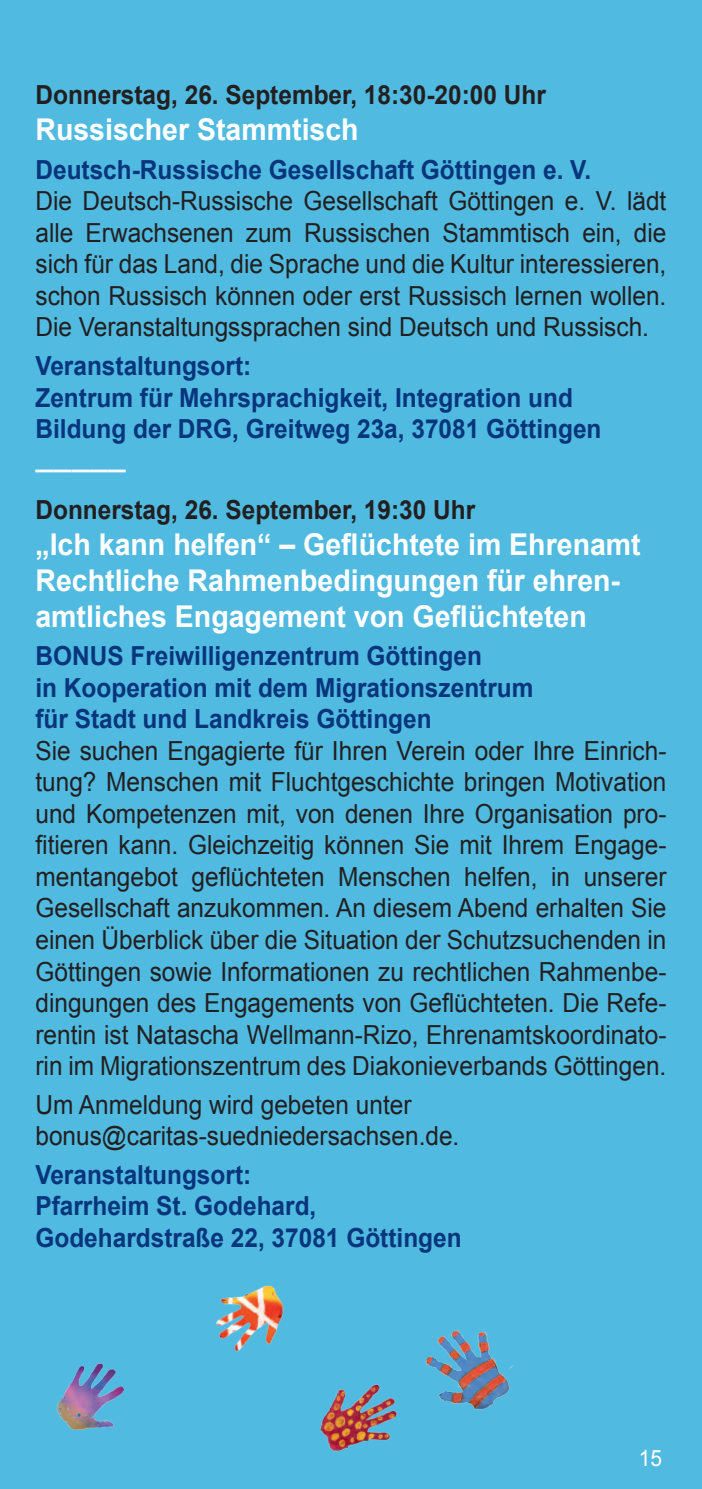
<style>
.page{position:relative;width:702px;height:1489px;background:#fff}
.page>*{position:absolute;margin:0;border:0;box-sizing:border-box;transform-origin:0 0}
.t1{font:35px "Arial";color:#fff;scale:.93 1}
.ü2{font:700 30px/36px "Arial";color:#fff;scale:.95 1}
.t2{font:26.25px/31.5px "Arial";color:#231f20;text-align:justify;scale:.93 1}
.t3{font:700 26.25px/31.5px "Arial";color:#08357c;scale:.93 1}
.t4{font:700 26.25px "Arial";color:#231f20;scale:.93 1}
.t5{font:22.5px "Arial";color:#fff;scale:.93 1}
</style>
<div class="page">
<div style="left:0;top:0;width:702px;height:1488px;background:#50bae0"></div>
<img style="left:425px;top:1330px;width:88px;height:80px">
<img style="left:320px;top:1384px;width:78px;height:68px">
<img style="left:216px;top:1285px;width:68px;height:67px">
<img style="left:56px;top:1363px;width:69px;height:68px">
<p class="t4" style="left:35px;top:77px;width:550px">Donnerstag, 26. September, 18:30-20:00 Uhr</p>
<p class="ü2" style="left:35px;top:113px;width:342px">Russischer Stammtisch</p>
<p class="t3" style="left:35px;top:155px;width:599px">Deutsch-Russische Gesellschaft Göttingen e. V.</p>
<p class="t2" style="left:35px;top:186px;width:680px">Die Deutsch-Russische Gesellschaft Göttingen e. V. lädt alle Erwachsenen zum Russischen Stammtisch ein, die sich für das Land, die Sprache und die Kultur interessieren, schon Russisch können oder erst Russisch lernen wollen.<br>Die Veranstaltungssprachen sind Deutsch und Russisch.</p>
<p class="t3" style="left:35px;top:351px;width:610px">Veranstaltungsort:<br>Zentrum für Mehrsprachigkeit, Integration und<br>Bildung der DRG, Greitweg 23a, 37081 Göttingen</p>
<p class="t1" style="left:35px;top:445px;width:99px">–––––</p>
<p class="t4" style="left:35px;top:492px;width:474px">Donnerstag, 26. September, 19:30 Uhr</p>
<p class="ü2" style="left:35px;top:527px;width:638px">„Ich kann helfen“ – Geflüchtete im Ehrenamt<br>Rechtliche Rahmenbedingungen für ehren&shy;amtliches Engagement von Geflüchteten</p>
<p class="t3" style="left:35px;top:641px;width:537px">BONUS Freiwilligenzentrum Göttingen<br>in Kooperation mit dem Migrationszentrum für Stadt und Landkreis Göttingen</p>
<p class="t2" style="left:35px;top:735px;width:680px">Sie suchen Engagierte für Ihren Verein oder Ihre Einrich&shy;tung? Menschen mit Fluchtgeschichte bringen Motivation und Kompetenzen mit, von denen Ihre Organisation pro&shy;fitieren kann. Gleichzeitig können Sie mit Ihrem Engage&shy;mentangebot geflüchteten Menschen helfen, in unserer Gesellschaft anzukommen. An diesem Abend erhalten Sie einen Überblick über die Situation der Schutzsuchenden in Göttingen sowie Informationen zu rechtlichen Rahmenbe&shy;dingungen des Engagements von Geflüchteten. Die Refe&shy;rentin ist Natascha Wellmann-Rizo, Ehrenamtskoordinato&shy;rin im Migrationszentrum des Diakonieverbands Göttingen.</p>
<p class="t2" style="left:35px;top:1088px;width:406px">Um Anmeldung wird gebeten unter</p>
<p class="t2" style="left:35px;top:1120px;width:457px">bonus@caritas-suedniedersachsen.de.</p>
<p class="t3" style="left:35px;top:1159px;width:233px">Veranstaltungsort:</p>
<p class="t3" style="left:35px;top:1190px;width:460px">Pfarrheim St. Godehard,<br>Godehardstraße 22, 37081 Göttingen</p>
<p class="t5" style="left:638px;top:1442px;width:27px">15</p>
</div>
